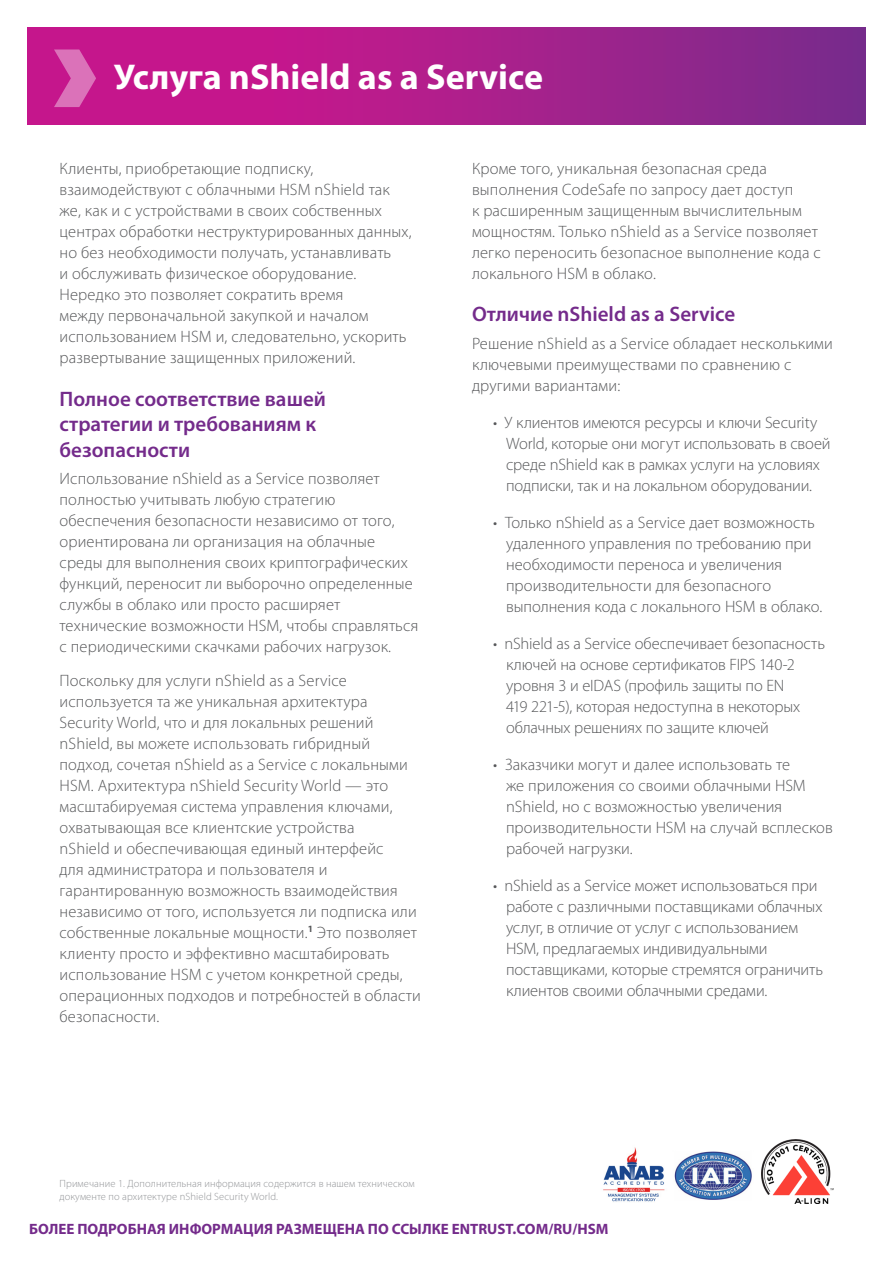
<style>
.page{position:relative;width:893px;height:1263px;background:#fff}
.page>*{position:absolute;margin:0;border:0;box-sizing:border-box;transform-origin:0 0}
._1_Back_Page_Title{font:700 36px "Myriad Pro";color:#fff}
._3_Header{font:600 21px/25.5px "Myriad Pro";color:#742b8b}
._4_Body_Text{font:300 16.5px/21px "Myriad Pro";letter-spacing:.01em;color:#57585a}
._4_Body_Text-2{font:300 16.5px/21px "Myriad Pro";letter-spacing:-.01em;color:#57585a}
.t1{font:700 15px "Myriad Pro";color:#742b8b}
._6_Referances{font:300 10.5px/13.5px "Myriad Pro";letter-spacing:.01em;color:#939598}
</style>
<div class="page">
<svg style="left:27px;top:27px;width:839px;height:98px;background:#a91e8b"></svg>
<svg style="left:54px;top:50px;width:42px;height:57px;background:#d24da7"></svg>
<img style="left:761px;top:1139px;width:72px;height:64px">
<img style="left:603px;top:1147px;width:149px;height:55px">
<p class="_1_Back_Page_Title" style="left:114px;top:54px;width:431px">Услуга nShield as a Service</p>
<p class="_4_Body_Text" style="left:60px;top:158px;width:354px">Клиенты, приобретающие подписку, взаимодействуют с облачными HSM nShield так же, как и с устройствами в своих собственных центрах обработки неструктурированных данных, но без необходимости получать, устанавливать<br>и обслуживать физическое оборудование.<br>Нередко это позволяет сократить время<br>между первоначальной закупкой и началом использованием HSM и, следовательно, ускорить развертывание защищенных приложений.</p>
<p class="_3_Header" style="left:60px;top:385px;width:268px">Полное соответствие вашей стратегии и требованиям к безопасности</p>
<p class="_4_Body_Text" style="left:60px;top:468px;width:360px">Использование nShield as a Service позволяет полностью учитывать любую стратегию обеспечения безопасности независимо от того, ориентирована ли организация на облачные среды для выполнения своих криптографических функций, переносит ли выборочно определенные службы в облако или просто расширяет технические возможности HSM, чтобы справляться с периодическими скачками рабочих нагрузок.</p>
<p class="_4_Body_Text" style="left:60px;top:669px;width:363px">Поскольку для услуги nShield as a Service используется та же уникальная архитектура Security World, что и для локальных решений nShield, вы можете использовать гибридный подход, сочетая nShield as a Service с локальными HSM. Архитектура nShield Security World — это масштабируемая система управления ключами, охватывающая все клиентские устройства<br>nShield и обеспечивающая единый интерфейс<br>для администратора и пользователя и гарантированную возможность взаимодействия независимо от того, используется ли подписка или собственные локальные мощности.<sup>1</sup> Это позволяет клиенту просто и эффективно масштабировать использование HSM с учетом конкретной среды, операционных подходов и потребностей в области безопасности.</p>
<p class="_4_Body_Text" style="left:472px;top:158px;width:350px">Кроме того, уникальная безопасная среда выполнения CodeSafe по запросу дает доступ<br>к расширенным защищенным вычислительным мощностям. Только nShield as a Service позволяет легко переносить безопасное выполнение кода с локального HSM в облако.</p>
<p class="_3_Header" style="left:472px;top:301px;width:265px">Отличие nShield as a Service</p>
<p class="_4_Body_Text" style="left:472px;top:333px;width:362px">Решение nShield as a Service обладает несколькими ключевыми преимуществами по сравнению с другими вариантами:</p>
<p class="_4_Body_Text" style="left:506px;top:412px;width:326px;text-indent:-13px">• У клиентов имеются ресурсы и ключи Security World, которые они могут использовать в своей среде nShield как в рамках услуги на условиях подписки, так и на локальном оборудовании.</p>
<p class="_4_Body_Text" style="left:506px;top:512px;width:318px;text-indent:-13px">• Только nShield as a Service дает возможность удаленного управления по требованию при необходимости переноса и увеличения производительности для безопасного выполнения кода с локального HSM в облако.</p>
<p class="_4_Body_Text-2" style="left:506px;top:633px;width:320px;text-indent:-13px">• nShield as a Service обеспечивает безопасность ключей на основе сертификатов FIPS 140-2 уровня 3 и eIDAS (профиль защиты по EN<br>419 221-5), которая недоступна в некоторых облачных решениях по защите ключей</p>
<p class="_4_Body_Text" style="left:506px;top:753px;width:328px;text-indent:-13px">• Заказчики могут и далее использовать те<br>же приложения со своими облачными HSM nShield, но с возможностью увеличения производительности HSM на случай всплесков рабочей нагрузки.</p>
<p class="_4_Body_Text" style="left:506px;top:874px;width:319px;text-indent:-13px">• nShield as a Service может использоваться при работе с различными поставщиками облачных услуг, в отличие от услуг с использованием HSM, предлагаемых индивидуальными поставщиками, которые стремятся ограничить клиентов своими облачными средами.</p>
<p class="_6_Referances" style="left:60px;top:1176px;width:356px">Примечание 1. Дополнительная информация содержится в нашем техническом документе по архитектуре nShield Security World.</p>
<p class="t1" style="left:29px;top:1219px;width:581px">БОЛЕЕ ПОДРОБНАЯ ИНФОРМАЦИЯ РАЗМЕЩЕНА ПО ССЫЛКЕ ENTRUST.COM/RU/HSM</p>
</div>
